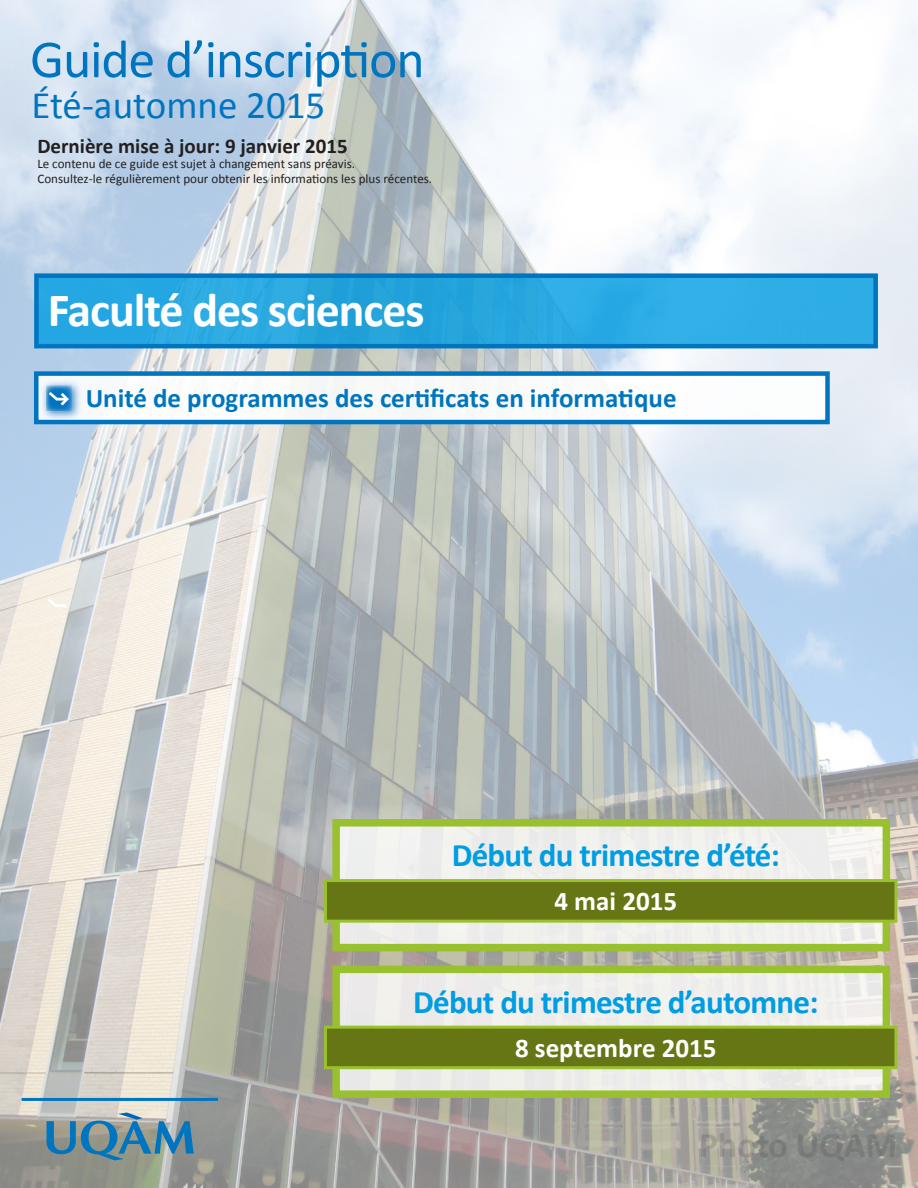
<style>
.page{position:relative;width:918px;height:1188px;background:#fff}
.page>*{position:absolute;margin:0;border:0;box-sizing:border-box;transform-origin:0 0}
.PC_Guide_d_inscript{font:54px "Calibri";letter-spacing:-.02em;color:#0075bf}
.PC_Faculté{font:700 48px "Calibri";letter-spacing:-.025em;color:#fff}
.PC_Session{font:39px "Calibri";color:#0075bf}
.PC_Début_trimestre{font:700 33px "Calibri";letter-spacing:-.025em;color:#009de2}
.PC_Unité_Programmes{font:700 27px "Calibri";color:#0075bf}
.PC_Date_trimestre{font:700 27px "Calibri";color:#fff}
.IP_Bodytext{font:700 21px "Calibri";color:#231f20}
.IP_Bodytext-2{font:13.05px "Calibri";color:#231f20}
</style>
<div class="page">
<img style="left:0;top:0;width:918px;height:1188px">
<svg style="left:45px;top:596px;width:21px;height:14px"></svg>
<div style="left:36px;top:276px;width:840px;height:70px;background:#2aa9e3"></div>
<div style="left:34px;top:273px;width:844px;height:75px;border:4px solid #0075bf"></div>
<div style="left:336px;top:969px;width:550px;height:125px;background:#eeedec"></div>
<div style="left:332px;top:966px;width:558px;height:132px;border:8px solid #99c12f"></div>
<div style="left:324px;top:1026px;width:573px;height:43px;background:#667614;border:3px solid #99c12f"></div>
<div style="left:336px;top:823px;width:550px;height:125px;background:#f0efee"></div>
<div style="left:332px;top:819px;width:558px;height:132px;border:8px solid #99c12f"></div>
<div style="left:324px;top:879px;width:573px;height:44px;background:#667614;border:3px solid #99c12f"></div>
<hr style="left:22px;top:1098px;width:196px;height:3px;background:#0075bf">
<svg style="left:47px;top:1112px;width:147px;height:48px;background:#7497a6"></svg>
<div style="left:36px;top:374px;width:792px;height:48px;background:#fff"></div>
<div style="left:34px;top:371px;width:796px;height:53px;border:4px solid #0075bf"></div>
<div style="left:40px;top:380px;width:42px;height:42px;background:#0064ba;opacity:.75"></div>
<svg style="left:46px;top:386px;width:26px;height:25px"></svg>
<svg style="left:46px;top:389px;width:25px;height:19px"></svg>
<p class="PC_Guide_d_inscript" style="left:30px;top:25px;width:396px">Guide d’inscription</p>
<p class="PC_Session" style="left:31px;top:80px;width:295px">Été-automne 2015</p>
<p class="IP_Bodytext" style="left:37px;top:132px;width:312px">Dernière mise à jour: 9 janvier 2015</p>
<p class="IP_Bodytext-2" style="left:37px;top:155px;width:319px">Le contenu de ce guide est sujet à changement sans préavis.</p>
<p class="IP_Bodytext-2" style="left:37px;top:170px;width:396px">Consultez-le régulièrement pour obtenir les informations les plus récentes.</p>
<p class="PC_Faculté" style="left:48px;top:279px;width:378px">Faculté des sciences</p>
<p class="PC_Unité_Programmes" style="left:86px;top:381px;width:592px">Unité de programmes des certificats en informatique</p>
<p class="PC_Début_trimestre" style="left:452px;top:834px;width:330px">Début du trimestre d’été:</p>
<p class="PC_Date_trimestre" style="left:555px;top:884px;width:124px">4 mai 2015</p>
<p class="PC_Début_trimestre" style="left:413px;top:981px;width:407px">Début du trimestre d’automne:</p>
<p class="PC_Date_trimestre" style="left:515px;top:1031px;width:203px">8 septembre 2015</p>
</div>
